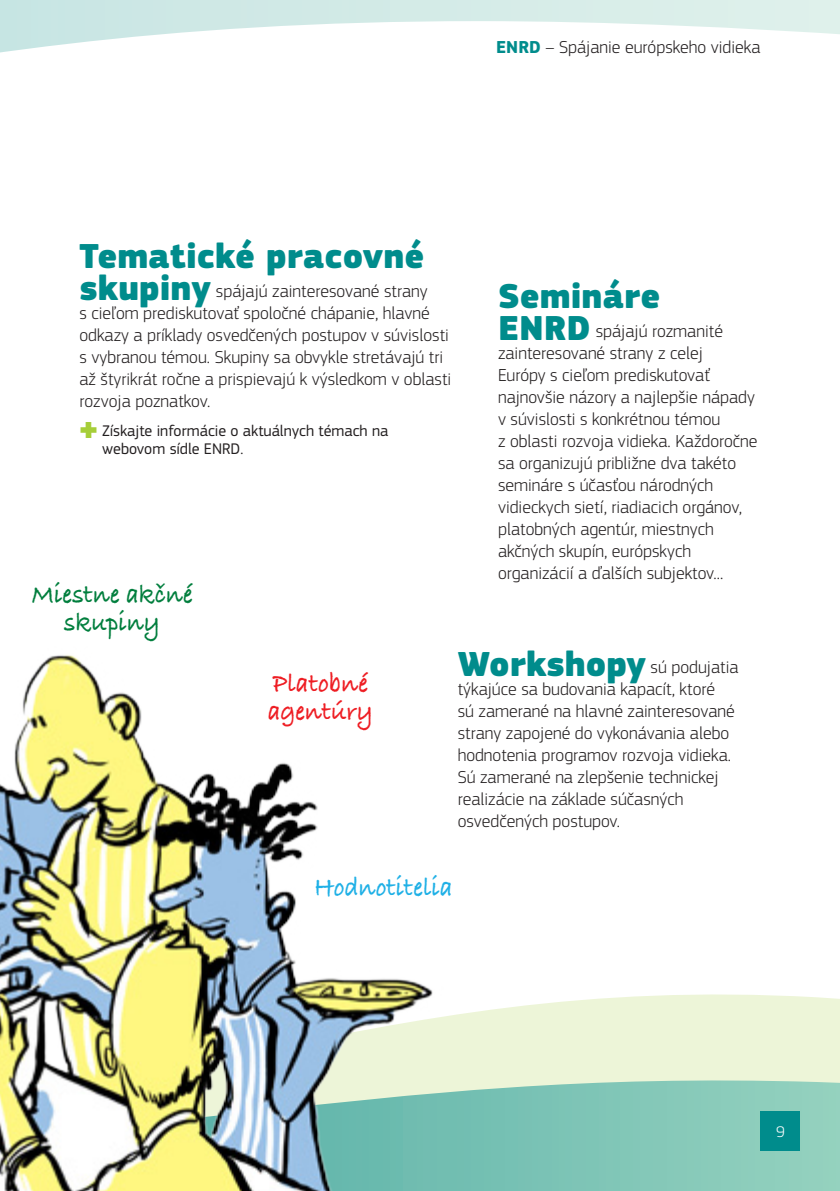
<style>
.page{position:relative;width:840px;height:1191px;background:#fff}
.page>*{position:absolute;margin:0;border:0;box-sizing:border-box;transform-origin:0 0}
._0_Body{font:900 36px "EC Square Sans Pro";color:#008c8c}
.t1{font:700 28px/28px "Bradley Hand ITCTT";letter-spacing:.005em;color:#007e3d;text-align:center;scale:.9 1}
.t2{font:700 28px/28px "Bradley Hand ITCTT";letter-spacing:.005em;color:#ee1d23;scale:.9 1}
.t3{font:700 28px "Bradley Hand ITCTT";letter-spacing:.005em;color:#1fb0e6;scale:.9 1}
._0_Body-2{font:300 18px/22px "EC Square Sans Pro";color:#231f20}
.t4{font:16px/18px "EC Square Sans Pro";color:#231f20}
.t5{font:300 16px "EC Square Sans Pro";color:#fff}
.s1{font-weight:700;color:#008c8c}
.s2{font-weight:900;font-size:36px;color:#008c8c}
.s3{font-weight:300;font-size:24px;color:#a6ce39}
</style>
<div class="page">
<svg style="left:0;top:0;width:839px;height:53px"></svg>
<svg style="left:457px;top:994px;width:382px;height:74px;background:#eef5da"></svg>
<svg style="left:457px;top:1068px;width:382px;height:123px;background:#90cdbc"></svg>
<img style="left:0;top:655px;width:457px;height:536px">
<div style="left:760px;top:1111px;width:39px;height:40px;background:#008c8c"></div>
<p class="_0_Body-2" style="left:496px;top:36px;width:266px"><span class="s1">ENRD</span> – Spájanie európskeho vidieka</p>
<p class="_0_Body" style="left:79px;top:233px;width:346px">Tematické pracovné</p>
<p class="_0_Body-2" style="left:79px;top:279px;width:373px"><span class="s2">skupiny</span> spájajú zainteresované strany<br>s cieľom prediskutovať spoločné chápanie, hlavné odkazy a príklady osvedčených postupov v súvislosti s vybranou témou. Skupiny sa obvykle stretávajú tri až štyrikrát ročne a prispievajú k výsledkom v oblasti rozvoja poznatkov.</p>
<p class="t4" style="left:102px;top:422px;width:288px;text-indent:-23px"><span class="s3">✚</span> Získajte informácie o aktuálnych témach na webovom sídle ENRD.</p>
<p class="t1" style="left:32px;top:578px;width:180px">Miestne akčné skupiny</p>
<p class="_0_Body" style="left:497px;top:274px;width:164px">Semináre</p>
<p class="_0_Body-2" style="left:497px;top:320px;width:261px"><span class="s2">ENRD</span> spájajú rozmanité zainteresované strany z celej<br>Európy s cieľom prediskutovať najnovšie názory a najlepšie nápady v súvislosti s konkrétnou témou<br>z oblasti rozvoja vidieka. Každoročne sa organizujú približne dva takéto semináre s účasťou národných vidieckych sietí, riadiacich orgánov, platobných agentúr, miestnych akčných skupín, európskych organizácií a ďalších subjektov...</p>
<p class="t2" style="left:267px;top:667px;width:118px">Platobné agentúry</p>
<p class="_0_Body-2" style="left:457px;top:656px;width:282px"><span class="s2">Workshopy</span> sú podujatia týkajúce sa budovania kapacít, ktoré<br>sú zamerané na hlavné zainteresované strany zapojené do vykonávania alebo hodnotenia programov rozvoja vidieka.<br>Sú zamerané na zlepšenie technickej realizácie na základe súčasných osvedčených postupov.</p>
<p class="t3" style="left:314px;top:865px;width:155px">Hodnotitelia</p>
<p class="t5" style="left:775px;top:1122px;width:10px">9</p>
</div>
